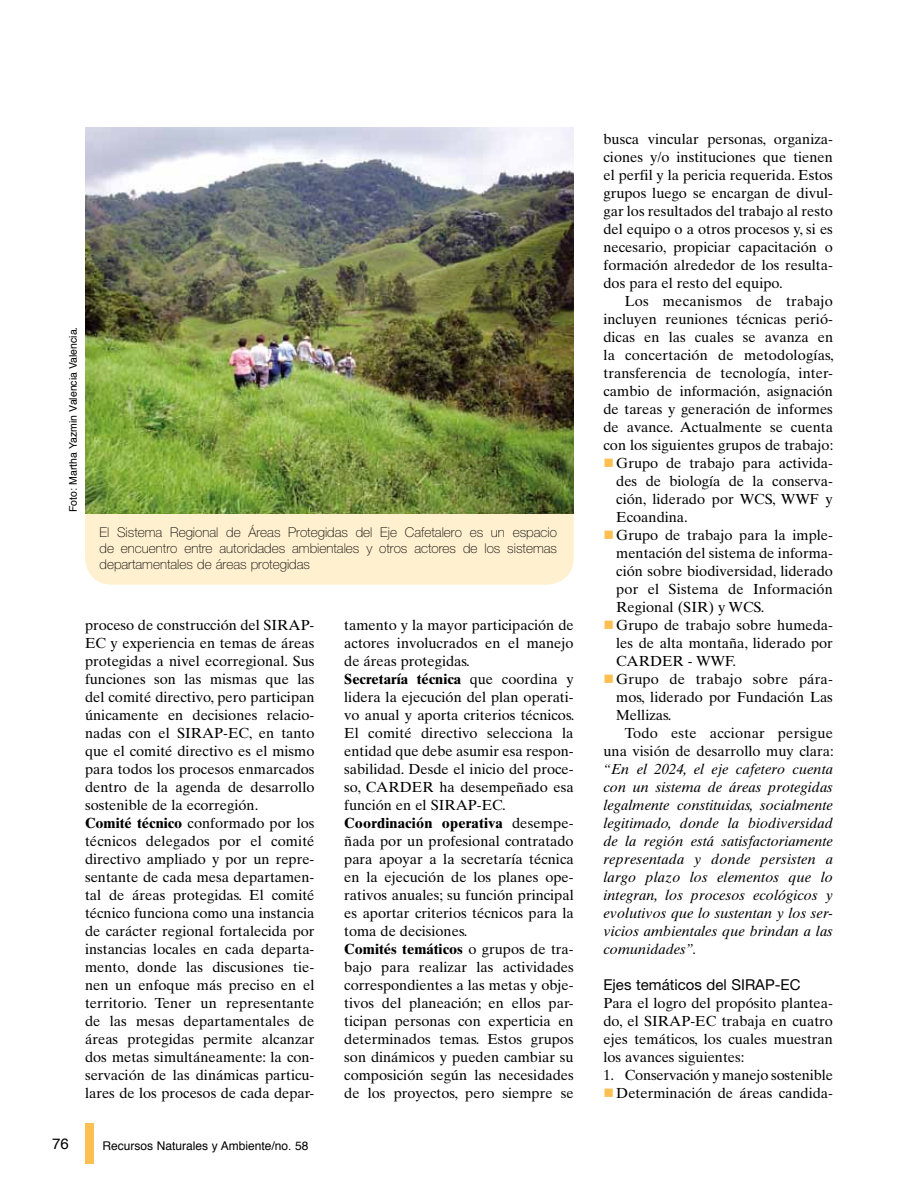
<style>
.page{position:relative;width:918px;height:1188px;background:#fff}
.page>*{position:absolute;margin:0;border:0;box-sizing:border-box;transform-origin:0 0}
.t1{font:15px "Helvetica Neue";color:#000}
.t2{font:15px "Helvetica";color:#000}
.t3{font:14.55px/18px "Times Ten";color:#000;text-align:justify}
.t4{font:italic 14.55px/18px "Times Ten";color:#000;text-align:justify}
.t5{font:100 13.5px/16.2px "Helvetica Neue";color:#000;text-align:justify}
.t6{font:12px "Helvetica";color:#000}
.t7{font:10.5px "Helvetica";color:#000}
.s1{font-weight:700}
.s2{color:#fbbf52}
</style>
<div class="page">
<div style="left:85px;top:1123px;width:9px;height:41px;background:#fbbf52"></div>
<div style="left:85px;top:441px;width:489px;height:144px;background:#fff0cf;border-radius:27px"></div>
<img style="left:85px;top:128px;width:489px;height:385px">
<p class="t7" style="left:65px;top:512px;width:187px;rotate:-90deg">Foto: Martha Yazmin Valencia Valencia.</p>
<p class="t5" style="left:100px;top:524px;width:459px">El Sistema Regional de Áreas Protegidas del Eje Cafetalero es un espacio de encuentro entre autoridades ambientales y otros actores de los sistemas departamentales de áreas protegidas</p>
<p class="t3" style="left:85px;top:616px;width:231px;text-align:left">proceso de construcción del SIRAP-EC y experiencia en temas de áreas protegidas a nivel ecorregional. Sus funciones son las mismas que las del comité directivo, pero participan únicamente en decisiones relacio&shy;nadas con el SIRAP-EC, en tanto que el comité directivo es el mismo para todos los procesos enmarcados dentro de la agenda de desarrollo sostenible de la ecorregión.<br><span class="s1">Comité técnico</span> conformado por los técnicos delegados por el comité directivo ampliado y por un repre&shy;sentante de cada mesa departamen&shy;tal de áreas protegidas. El comité técnico funciona como una instancia de carácter regional fortalecida por instancias locales en cada departa&shy;mento, donde las discusiones tie&shy;nen un enfoque más preciso en el territorio. Tener un representante de las mesas departamentales de áreas protegidas permite alcanzar dos metas simultáneamente: la con&shy;servación de las dinámicas particu&shy;lares de los procesos de cada depar-</p>
<p class="t3" style="left:344px;top:616px;width:232px;text-align:left">tamento y la mayor participación de actores involucrados en el manejo de áreas protegidas.<br><span class="s1">Secretaría técnica</span> que coordina y lidera la ejecución del plan operati&shy;vo anual y aporta criterios técnicos.<br>El comité directivo selecciona la entidad que debe asumir esa respon&shy;sabilidad. Desde el inicio del proce&shy;so, CARDER ha desempeñado esa función en el SIRAP-EC.<br><span class="s1">Coordinación operativa</span> desempe&shy;ñada por un profesional contratado para apoyar a la secretaría técnica en la ejecución de los planes ope&shy;rativos anuales; su función principal es aportar criterios técnicos para la toma de decisiones.<br><span class="s1">Comités temáticos</span> o grupos de tra&shy;bajo para realizar las actividades correspondientes a las metas y obje&shy;tivos del planeación; en ellos par&shy;ticipan personas con experticia en determinados temas. Estos grupos son dinámicos y pueden cambiar su composición según las necesidades de los proyectos, pero siempre se</p>
<p class="t2" style="left:52px;top:1132px;width:18px">76</p>
<p class="t6" style="left:102px;top:1137px;width:208px">Recursos Naturales y Ambiente/no. 58</p>
<p class="t3" style="left:603px;top:130px;width:231px">busca vincular personas, organiza&shy;ciones y/o instituciones que tienen el perfil y la pericia requerida. Estos grupos luego se encargan de divul&shy;gar los resultados del trabajo al resto del equipo o a otros procesos y, si es necesario, propiciar capacitación o formación alrededor de los resulta&shy;dos para el resto del equipo.</p>
<p class="t3" style="left:603px;top:292px;width:232px;text-indent:21px">Los mecanismos de trabajo incluyen reuniones técnicas perió&shy;dicas en las cuales se avanza en la concertación de metodologías, transferencia de tecnología, inter&shy;cambio de información, asignación de tareas y generación de informes de avance. Actualmente se cuenta con los siguientes grupos de trabajo:</p>
<p class="t3" style="left:616px;top:454px;width:218px;text-indent:-13px"><span class="s2">■</span> Grupo de trabajo para activida&shy;des de biología de la conserva&shy;ción, liderado por WCS, WWF y Ecoandina.</p>
<p class="t3" style="left:616px;top:526px;width:218px;text-indent:-13px"><span class="s2">■</span> Grupo de trabajo para la imple&shy;mentación del sistema de informa&shy;ción sobre biodiversidad, liderado por el Sistema de Información Regional (SIR) y WCS.</p>
<p class="t3" style="left:616px;top:616px;width:218px;text-indent:-13px"><span class="s2">■</span> Grupo de trabajo sobre humeda&shy;les de alta montaña, liderado por CARDER - WWF.</p>
<p class="t3" style="left:603px;top:670px;width:231px"><span class="s2">■</span> Grupo de trabajo sobre pára-</p>
<p class="t3" style="left:616px;top:688px;width:218px">mos, liderado por Fundación Las</p>
<p class="t3" style="left:616px;top:706px;width:57px">Mellizas.</p>
<p class="t3" style="left:625px;top:724px;width:210px">Todo este accionar persigue</p>
<p class="t3" style="left:603px;top:742px;width:232px">una visión de desarrollo muy clara:</p>
<p class="t4" style="left:603px;top:760px;width:231px">“En el 2024, el eje cafetero cuenta con un sistema de áreas protegidas legalmente constituidas, socialmente legitimado, donde la biodiversidad de la región está satisfactoriamente representada y donde persisten a largo plazo los elementos que lo integran, los procesos ecológicos y evolutivos que lo sustentan y los ser&shy;vicios ambientales que brindan a las comunidades”.</p>
<p class="t1" style="left:603px;top:976px;width:199px">Ejes temáticos del SIRAP-EC</p>
<p class="t3" style="left:603px;top:994px;width:231px">Para el logro del propósito plantea&shy;do, el SIRAP-EC trabaja en cuatro ejes temáticos, los cuales muestran los avances siguientes:</p>
<p class="t3" style="left:603px;top:1066px;width:231px">1. Conservación y manejo sostenible</p>
<p class="t3" style="left:603px;top:1084px;width:231px"><span class="s2">■</span> Determinación de áreas candida-</p>
</div>
